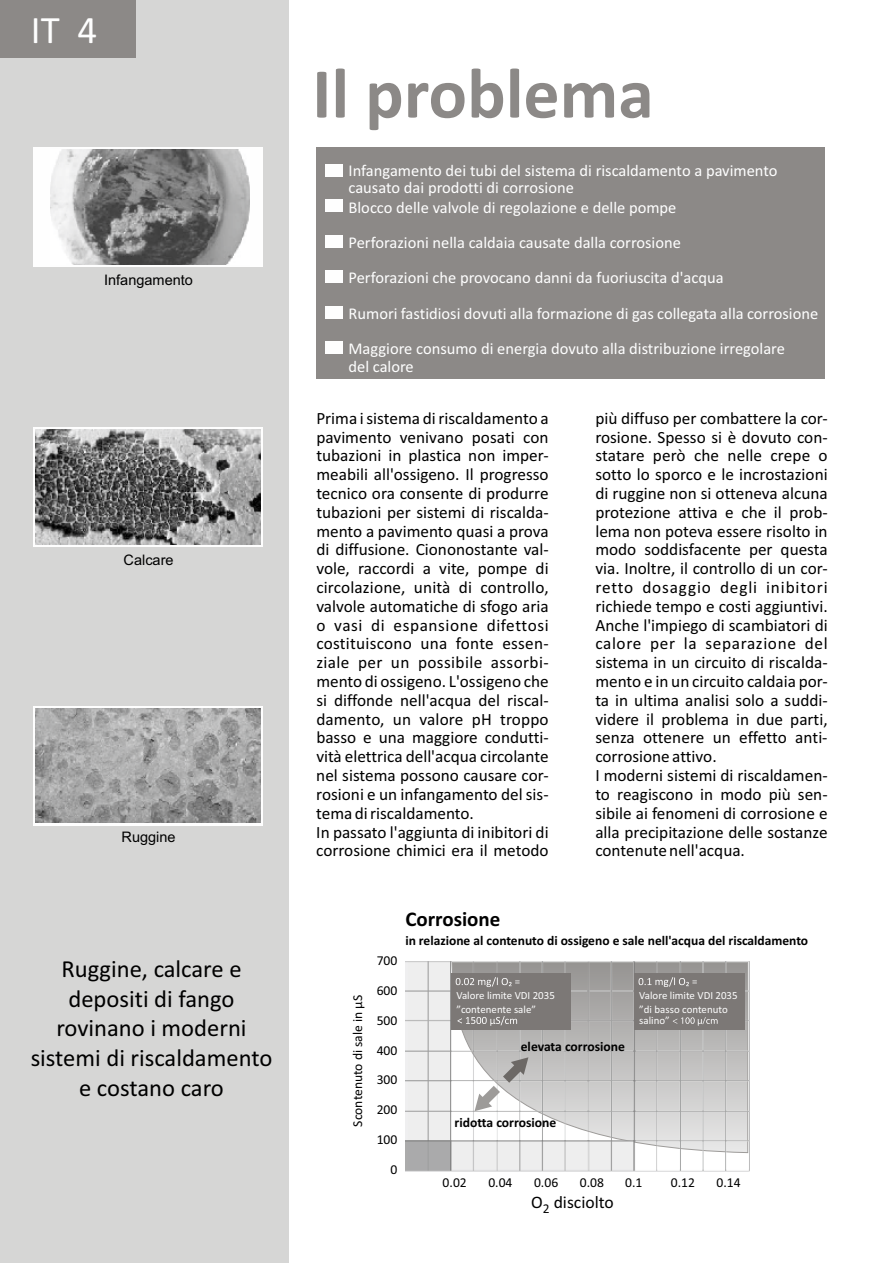
<style>
.page{position:relative;width:893px;height:1263px;background:#fff}
.page>*{position:absolute;margin:0;border:0;box-sizing:border-box;transform-origin:0 0}
.t1{font:700 72px "Calibri";color:#8c8987}
.t2{font:39px "Calibri";color:#fefefe}
.t3{font:24.6px/29.7px "Calibri";color:#000;text-align:center}
.t4{font:700 21px "Calibri";color:#000}
.t5{font:17.55px "Calibri";color:#000}
.t6{font:17.25px/18.8px "Calibri";color:#000}
.t7{font:16.5px/35.4px "Calibri";color:#fefefe}
.t8{font:14.55px "Arial";color:#000}
.t9{font:13.65px/29.7px "Calibri";color:#000;text-align:right}
.t10{font:700 13.65px "Calibri";color:#000}
.t11{font:700 13.5px "Calibri";color:#000}
.t12{font:10.95px/13.5px "Calibri";color:#fefefe}
</style>
<div class="page">
<div style="left:0;top:0;width:289px;height:1263px;background:#d6d6d5"></div>
<div style="left:33px;top:148px;width:230px;height:119px;background:#fefefe"></div>
<div style="left:33px;top:428px;width:230px;height:119px;background:linear-gradient(to bottom,#fefefe,#fefefe)"></div>
<div style="left:33px;top:706px;width:230px;height:119px;background:#fefefe"></div>
<div style="left:0;top:0;width:136px;height:57px;background:#8c8987"></div>
<div style="left:316px;top:147px;width:508px;height:232px;background:#8c8987"></div>
<img style="left:405px;top:962px;width:344px;height:210px">
<svg style="left:475px;top:1057px;width:53px;height:54px"></svg>
<div style="left:452px;top:973px;width:119px;height:56px;background:#7c7876"></div>
<div style="left:634px;top:973px;width:110px;height:56px;background:#7c7876"></div>
<img style="left:51px;top:150px;width:199px;height:115px">
<img style="left:35px;top:430px;width:226px;height:115px">
<img style="left:35px;top:708px;width:226px;height:115px">
<div style="left:326px;top:164px;width:17px;height:12px;background:#fefefe"></div>
<div style="left:326px;top:199px;width:17px;height:13px;background:#fefefe"></div>
<div style="left:326px;top:235px;width:17px;height:12px;background:#fefefe"></div>
<div style="left:326px;top:270px;width:17px;height:13px;background:#fefefe"></div>
<div style="left:326px;top:306px;width:17px;height:12px;background:#fefefe"></div>
<div style="left:326px;top:341px;width:17px;height:13px;background:#fefefe"></div>
<svg style="left:456px;top:977px;width:64px;height:10px"></svg>
<svg style="left:638px;top:977px;width:59px;height:10px"></svg>
<svg style="left:673px;top:1017px;width:45px;height:9px"></svg>
<svg style="left:457px;top:1016px;width:60px;height:10px"></svg>
<h2 class="t2" style="left:31px;top:14px;width:68px">IT 4</h2>
<p class="t8" style="left:104px;top:274px;width:90px">Infangamento</p>
<p class="t8" style="left:124px;top:554px;width:52px">Calcare</p>
<p class="t8" style="left:122px;top:832px;width:56px">Ruggine</p>
<h3 class="t3" style="left:31px;top:956px;width:243px">Ruggine, calcare e depositi di fango rovinano i moderni sistemi di riscaldamento e costano caro</h3>
<h1 class="t1" style="left:312px;top:63px;width:343px">Il problema</h1>
<p class="t7" style="left:349px;top:163px;width:430px;line-height:17.7px">Infangamento dei tubi del sistema di riscaldamento a pavimento causato dai prodotti di corrosione</p>
<p class="t7" style="left:349px;top:191px;width:471px">Blocco delle valvole di regolazione e delle pompe<br>Perforazioni nella caldaia causate dalla corrosione<br>Perforazioni che provocano danni da fuoriuscita d'acqua<br>Rumori fastidiosi dovuti alla formazione di gas collegata alla corrosione Maggiore consumo di energia dovuto alla distribuzione irregolare</p>
<p class="t7" style="left:349px;top:350px;width:67px">del calore</p>
<p class="t6" style="left:316px;top:410px;width:234px">Prima i sistema di riscaldamento a pavimento venivano posati con tubazioni in plastica non imper&shy;meabili all'ossigeno. Il progresso tecnico ora consente di produrre tubazioni per sistemi di riscalda&shy;mento a pavimento quasi a prova di diffusione. Ciononostante val&shy;vole, raccordi a vite, pompe di circolazione, unità di controllo, valvole automatiche di sfogo aria o vasi di espansione difettosi costituiscono una fonte essen&shy;ziale per un possibile assorbi&shy;mento di ossigeno. L'ossigeno che si diffonde nell'acqua del riscal&shy;damento, un valore pH troppo basso e una maggiore condutti&shy;vità elettrica dell'acqua circolante nel sistema possono causare cor&shy;rosioni e un infangamento del sis&shy;tema di riscaldamento.<br>In passato l'aggiunta di inibitori di corrosione chimici era il metodo</p>
<p class="t6" style="left:595px;top:410px;width:234px">più diffuso per combattere la cor&shy;rosione. Spesso si è dovuto con&shy;statare però che nelle crepe o sotto lo sporco e le incrostazioni di ruggine non si otteneva alcuna protezione attiva e che il prob&shy;lema non poteva essere risolto in modo soddisfacente per questa via. Inoltre, il controllo di un cor&shy;retto dosaggio degli inibitori richiede tempo e costi aggiuntivi.<br>Anche l'impiego di scambiatori di calore per la separazione del sistema in un circuito di riscalda&shy;mento e in un circuito caldaia por&shy;ta in ultima analisi solo a suddi&shy;videre il problema in due parti, senza ottenere un effetto anti&shy;corrosione attivo.<br>I moderni sistemi di riscaldamen&shy;to reagiscono in modo più sen&shy;sibile ai fenomeni di corrosione e alla precipitazione delle sostanze contenute nell'acqua.</p>
<p class="t9" style="left:344px;top:1126px;width:133px;rotate:-90deg">Scontenuto di sale in µS</p>
<p class="t9" style="left:377px;top:947px;width:22px">700<br>600<br>500<br>400<br>300<br>200<br>100<br>0</p>
<p class="t4" style="left:405px;top:910px;width:97px">Corrosione</p>
<p class="t11" style="left:405px;top:934px;width:404px">in relazione al contenuto di ossigeno e sale nell'acqua del riscaldamento</p>
<p class="t12" style="left:456px;top:989px;width:100px">Valore limite VDI 2035</p>
<p class="t12" style="left:639px;top:989px;width:100px">Valore limite VDI 2035 ”di basso contenuto</p>
<p class="t12" style="left:639px;top:1014px;width:32px">salino”</p>
<p class="t12" style="left:456px;top:1003px;width:81px">”contenente sale”</p>
<p class="t10" style="left:521px;top:1041px;width:106px">elevata corrosione</p>
<p class="t10" style="left:455px;top:1117px;width:103px">ridotta corrosione</p>
<p class="t9" style="left:443px;top:1168px;width:26px">0.02</p>
<p class="t9" style="left:488px;top:1168px;width:26px">0.04</p>
<p class="t9" style="left:534px;top:1168px;width:26px">0.06</p>
<p class="t9" style="left:580px;top:1168px;width:26px">0.08</p>
<p class="t9" style="left:625px;top:1168px;width:19px">0.1</p>
<p class="t9" style="left:671px;top:1168px;width:26px">0.12</p>
<p class="t9" style="left:717px;top:1168px;width:26px">0.14</p>
<p class="t5" style="left:531px;top:1195px;width:84px">O<sub>2</sub> disciolto</p>
</div>
